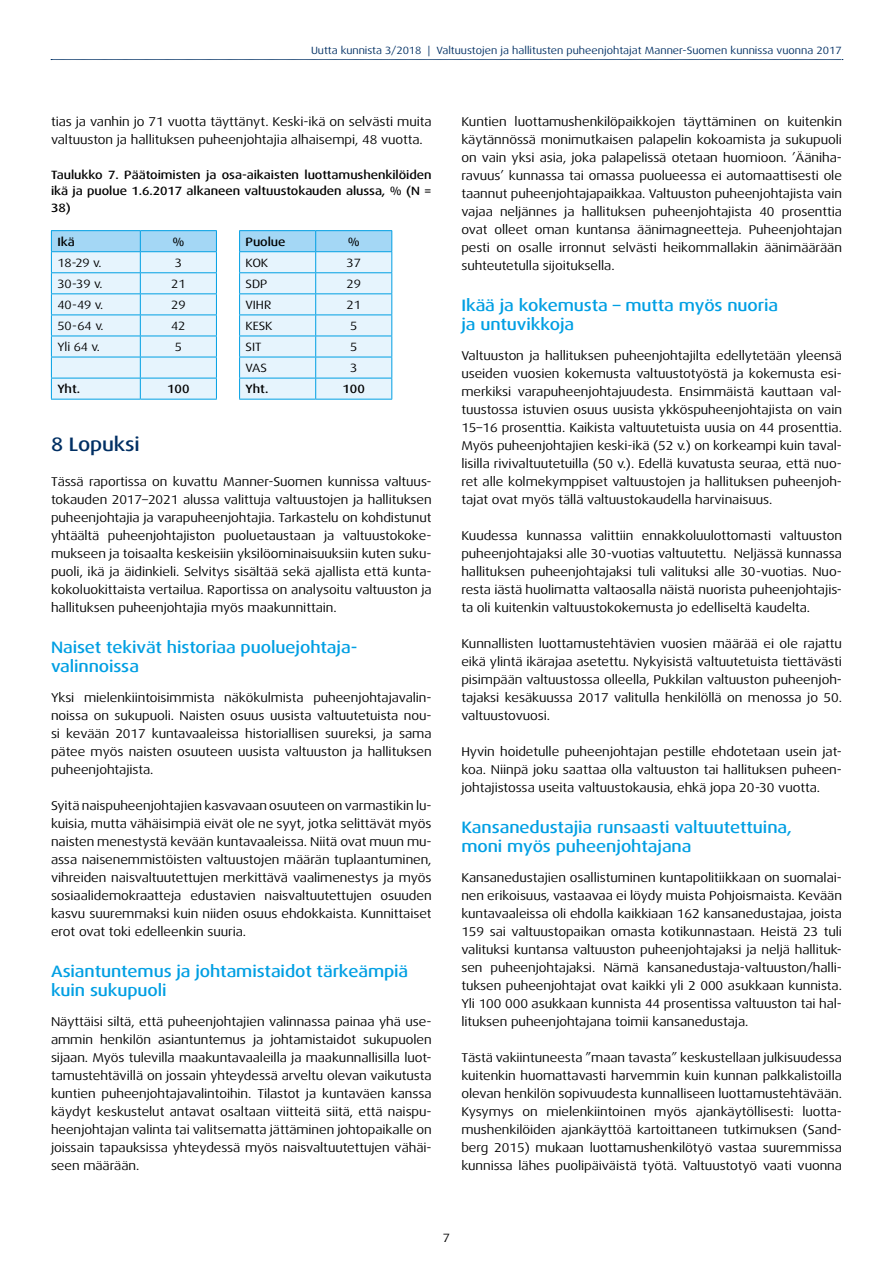
<style>
.page{position:relative;width:893px;height:1263px;background:#fff}
.page>*{position:absolute;margin:0;border:0;box-sizing:border-box;transform-origin:0 0}
.t1{font:500 19.5px "Dax Wide";letter-spacing:-.005em;color:#002f63}
.t2{font:500 16.5px/19.5px "Dax Wide";letter-spacing:-.005em;color:#009fe3}
.t3{font:12.75px/18px "Dax Wide";letter-spacing:-.005em;color:#000;text-align:justify}
.t4{font:500 12px/16.5px "Dax Wide";letter-spacing:-.005em;color:#000;text-align:justify}
.t5{font:12px "Dax Wide";letter-spacing:-.005em;color:#000}
.t6{font:10.5px "Dax Wide";color:#002f63}
</style>
<div class="page">
<svg style="left:51px;top:59px;width:792px;height:1px"></svg>
<hr style="left:51px;top:230px;width:89px;height:1px;background:#009fe3">
<hr style="left:140px;top:230px;width:77px;height:1px;background:#009fe3">
<hr style="left:239px;top:230px;width:77px;height:1px;background:#009fe3">
<hr style="left:316px;top:230px;width:76px;height:1px;background:#009fe3">
<svg style="left:51px;top:231px;width:341px;height:168px;background:#d3ecfa"></svg>
<hr style="left:51px;top:399px;width:89px;height:1px;background:#009fe3">
<hr style="left:140px;top:399px;width:77px;height:1px;background:#009fe3">
<hr style="left:239px;top:399px;width:77px;height:1px;background:#009fe3">
<hr style="left:316px;top:399px;width:76px;height:1px;background:#009fe3">
<p class="t6" style="left:311px;top:44px;width:532px">Uutta kunnista 3/2018 | Valtuustojen ja hallitusten puheenjohtajat Manner-Suomen kunnissa vuonna 2017</p>
<p class="t3" style="left:51px;top:113px;width:382px">tias ja vanhin jo 71 vuotta täyttänyt. Keski-ikä on selvästi muita valtuuston ja hallituksen puheenjohtajia alhaisempi, 48 vuotta.</p>
<p class="t4" style="left:51px;top:166px;width:382px">Taulukko 7. Päätoimisten ja osa-aikaisten luottamushenkilöiden ikä ja puolue 1.6.2017 alkaneen valtuustokauden alussa, % (N = 38)</p>
<p class="t4" style="left:57px;top:233px;width:19px">Ikä</p>
<p class="t4" style="left:172px;top:233px;width:14px">%</p>
<p class="t4" style="left:246px;top:233px;width:41px">Puolue</p>
<p class="t4" style="left:348px;top:233px;width:14px">%</p>
<p class="t5" style="left:57px;top:256px;width:46px">18-29 v.</p>
<p class="t5" style="left:175px;top:256px;width:9px">3</p>
<p class="t5" style="left:246px;top:256px;width:24px">KOK</p>
<p class="t5" style="left:347px;top:256px;width:16px">37</p>
<p class="t5" style="left:57px;top:277px;width:47px">30-39 v.</p>
<p class="t5" style="left:171px;top:277px;width:16px">21</p>
<p class="t5" style="left:246px;top:277px;width:23px">SDP</p>
<p class="t5" style="left:347px;top:277px;width:16px">29</p>
<p class="t5" style="left:57px;top:298px;width:47px">40-49 v.</p>
<p class="t5" style="left:171px;top:298px;width:16px">29</p>
<p class="t5" style="left:246px;top:298px;width:27px">VIHR</p>
<p class="t5" style="left:347px;top:298px;width:16px">21</p>
<p class="t5" style="left:57px;top:319px;width:48px">50-64 v.</p>
<p class="t5" style="left:171px;top:319px;width:16px">42</p>
<p class="t5" style="left:246px;top:319px;width:28px">KESK</p>
<p class="t5" style="left:350px;top:319px;width:9px">5</p>
<p class="t5" style="left:57px;top:340px;width:44px">Yli 64 v.</p>
<p class="t5" style="left:175px;top:340px;width:9px">5</p>
<p class="t5" style="left:246px;top:340px;width:17px">SIT</p>
<p class="t5" style="left:350px;top:340px;width:9px">5</p>
<p class="t5" style="left:246px;top:361px;width:23px">VAS</p>
<p class="t5" style="left:350px;top:361px;width:9px">3</p>
<p class="t4" style="left:57px;top:381px;width:24px">Yht.</p>
<p class="t4" style="left:167px;top:381px;width:24px">100</p>
<p class="t4" style="left:246px;top:381px;width:24px">Yht.</p>
<p class="t4" style="left:343px;top:381px;width:24px">100</p>
<h1 class="t1" style="left:51px;top:433px;width:90px">8 Lopuksi</h1>
<p class="t3" style="left:51px;top:473px;width:382px">Tässä raportissa on kuvattu Manner-Suomen kunnissa valtuus&shy;tokauden 2017–2021 alussa valittuja valtuustojen ja hallituksen puheenjohtajia ja varapuheenjohtajia. Tarkastelu on kohdistunut yhtäältä puheenjohtajiston puoluetaustaan ja valtuustokoke&shy;mukseen ja toisaalta keskeisiin yksilöominaisuuksiin kuten suku&shy;puoli, ikä ja äidinkieli. Selvitys sisältää sekä ajallista että kunta&shy;kokoluokittaista vertailua. Raportissa on analysoitu valtuuston ja hallituksen puheenjohtajia myös maakunnittain.</p>
<p class="t2" style="left:51px;top:637px;width:308px">Naiset tekivät historiaa puoluejohtaja&shy;valinnoissa</p>
<p class="t3" style="left:51px;top:689px;width:382px">Yksi mielenkiintoisimmista näkökulmista puheenjohtajavalin&shy;noissa on sukupuoli. Naisten osuus uusista valtuutetuista nou&shy;si kevään 2017 kuntavaaleissa historiallisen suureksi, ja sama pätee myös naisten osuuteen uusista valtuuston ja hallituksen puheenjohtajista.</p>
<p class="t3" style="left:51px;top:797px;width:382px">Syitä naispuheenjohtajien kasvavaan osuuteen on varmastikin lu&shy;kuisia, mutta vähäisimpiä eivät ole ne syyt, jotka selittävät myös naisten menestystä kevään kuntavaaleissa. Niitä ovat muun mu&shy;assa naisenemmistöisten valtuustojen määrän tuplaantuminen, vihreiden naisvaltuutettujen merkittävä vaalimenestys ja myös sosiaalidemokraatteja edustavien naisvaltuutettujen osuuden kasvu suuremmaksi kuin niiden osuus ehdokkaista. Kunnittaiset erot ovat toki edelleenkin suuria.</p>
<p class="t2" style="left:51px;top:961px;width:359px">Asiantuntemus ja johtamistaidot tärkeämpiä kuin sukupuoli</p>
<p class="t3" style="left:51px;top:1013px;width:382px">Näyttäisi siltä, että puheenjohtajien valinnassa painaa yhä use&shy;ammin henkilön asiantuntemus ja johtamistaidot sukupuolen sijaan. Myös tulevilla maakuntavaaleilla ja maakunnallisilla luot&shy;tamustehtävillä on jossain yhteydessä arveltu olevan vaikutusta kuntien puheenjohtajavalintoihin. Tilastot ja kuntaväen kanssa käydyt keskustelut antavat osaltaan viitteitä siitä, että naispu&shy;heenjohtajan valinta tai valitsematta jättäminen johtopaikalle on joissain tapauksissa yhteydessä myös naisvaltuutettujen vähäi&shy;seen määrään.</p>
<p class="t3" style="left:461px;top:113px;width:382px">Kuntien luottamushenkilöpaikkojen täyttäminen on kuitenkin käytännössä monimutkaisen palapelin kokoamista ja sukupuoli on vain yksi asia, joka palapelissä otetaan huomioon. ’Ääniha&shy;ravuus’ kunnassa tai omassa puolueessa ei automaattisesti ole taannut puheenjohtajapaikkaa. Valtuuston puheenjohtajista vain vajaa neljännes ja hallituksen puheenjohtajista 40 prosenttia ovat olleet oman kuntansa äänimagneetteja. Puheenjohtajan pesti on osalle irronnut selvästi heikommallakin äänimäärään suhteutetulla sijoituksella.</p>
<p class="t2" style="left:461px;top:295px;width:318px">Ikää ja kokemusta – mutta myös nuoria ja untuvikkoja</p>
<p class="t3" style="left:461px;top:347px;width:382px">Valtuuston ja hallituksen puheenjohtajilta edellytetään yleensä useiden vuosien kokemusta valtuustotyöstä ja kokemusta esi&shy;merkiksi varapuheenjohtajuudesta. Ensimmäistä kauttaan val&shy;tuustossa istuvien osuus uusista ykköspuheenjohtajista on vain 15–16 prosenttia. Kaikista valtuutetuista uusia on 44 prosenttia.<br>Myös puheenjohtajien keski-ikä (52 v.) on korkeampi kuin taval&shy;lisilla rivivaltuutetuilla (50 v.). Edellä kuvatusta seuraa, että nuo&shy;ret alle kolmekymppiset valtuustojen ja hallituksen puheenjoh&shy;tajat ovat myös tällä valtuustokaudella harvinaisuus.</p>
<p class="t3" style="left:461px;top:527px;width:382px">Kuudessa kunnassa valittiin ennakkoluulottomasti valtuuston puheenjohtajaksi alle 30-vuotias valtuutettu. Neljässä kunnassa hallituksen puheenjohtajaksi tuli valituksi alle 30-vuotias. Nuo&shy;resta iästä huolimatta valtaosalla näistä nuorista puheenjohtajis&shy;ta oli kuitenkin valtuustokokemusta jo edelliseltä kaudelta.</p>
<p class="t3" style="left:461px;top:635px;width:382px">Kunnallisten luottamustehtävien vuosien määrää ei ole rajattu eikä ylintä ikärajaa asetettu. Nykyisistä valtuutetuista tiettävästi pisimpään valtuustossa olleella, Pukkilan valtuuston puheenjoh&shy;tajaksi kesäkuussa 2017 valitulla henkilöllä on menossa jo 50. valtuustovuosi.</p>
<p class="t3" style="left:461px;top:743px;width:382px">Hyvin hoidetulle puheenjohtajan pestille ehdotetaan usein jat&shy;koa. Niinpä joku saattaa olla valtuuston tai hallituksen puheen&shy;johtajistossa useita valtuustokausia, ehkä jopa 20-30 vuotta.</p>
<p class="t2" style="left:461px;top:817px;width:332px">Kansanedustajia runsaasti valtuutettuina, moni myös puheenjohtajana</p>
<p class="t3" style="left:461px;top:869px;width:382px">Kansanedustajien osallistuminen kuntapolitiikkaan on suomalai&shy;nen erikoisuus, vastaavaa ei löydy muista Pohjoismaista. Kevään kuntavaaleissa oli ehdolla kaikkiaan 162 kansanedustajaa, joista 159 sai valtuustopaikan omasta kotikunnastaan. Heistä 23 tuli valituksi kuntansa valtuuston puheenjohtajaksi ja neljä hallituk&shy;sen puheenjohtajaksi. Nämä kansanedustaja-valtuuston/halli&shy;tuksen puheenjohtajat ovat kaikki yli 2 000 asukkaan kunnista.<br>Yli 100 000 asukkaan kunnista 44 prosentissa valtuuston tai hal&shy;lituksen puheenjohtajana toimii kansanedustaja.</p>
<p class="t3" style="left:461px;top:1049px;width:382px">Tästä vakiintuneesta ”maan tavasta” keskustellaan julkisuudessa kuitenkin huomattavasti harvemmin kuin kunnan palkkalistoilla olevan henkilön sopivuudesta kunnalliseen luottamustehtävään.<br>Kysymys on mielenkiintoinen myös ajankäytöllisesti: luotta&shy;mushenkilöiden ajankäyttöä kartoittaneen tutkimuksen (Sand&shy;berg 2015) mukaan luottamushenkilötyö vastaa suuremmissa kunnissa lähes puolipäiväistä työtä. Valtuustotyö vaati vuonna</p>
<p class="t5" style="left:443px;top:1231px;width:9px">7</p>
</div>
